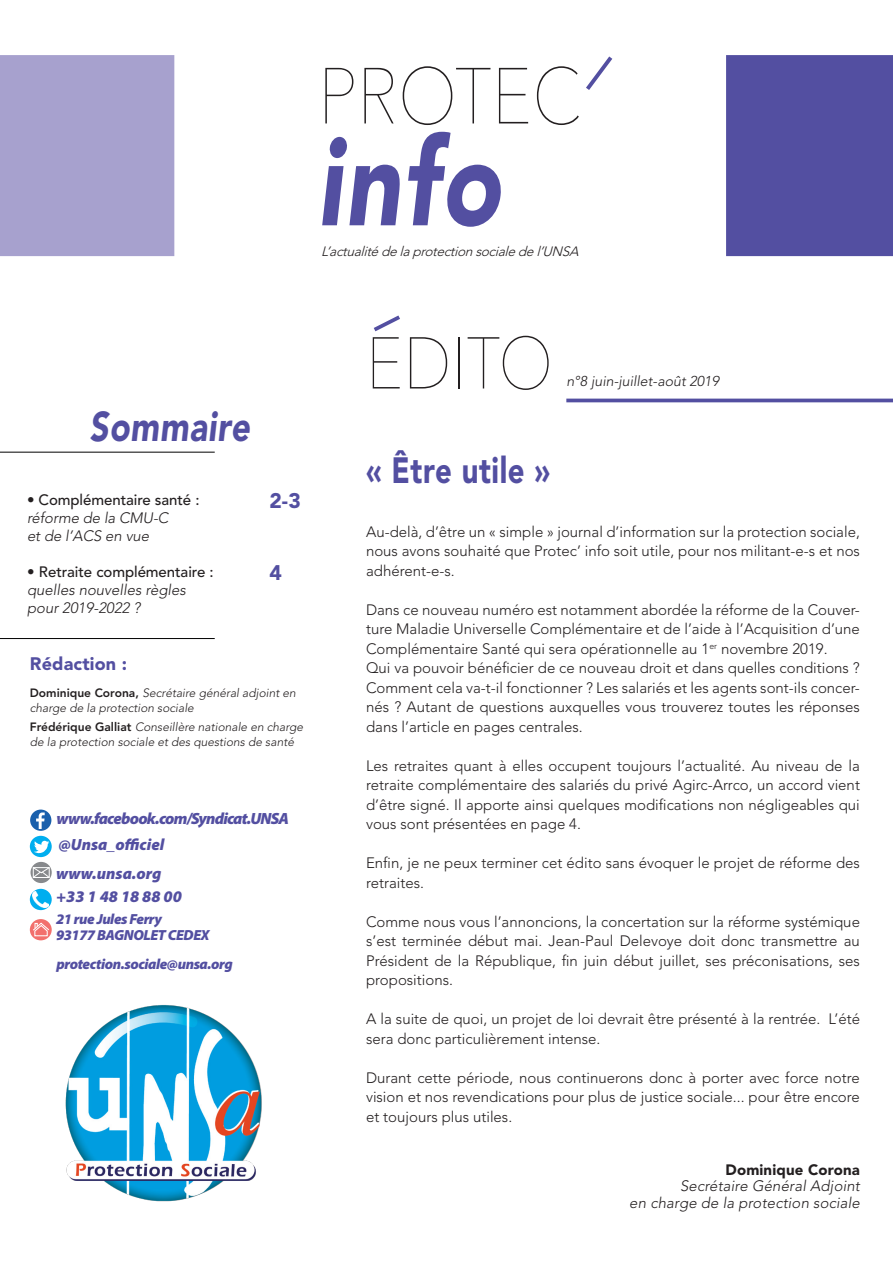
<style>
.page{position:relative;width:893px;height:1263px;background:#fff}
.page>*{position:absolute;margin:0;border:0;box-sizing:border-box;transform-origin:0 0}
.t1{font:italic 900 121.8px "Avenir LT Std";color:#534fa1;scale:.81 1}
.t2{font:200 78.45px "Avenir Next";color:#231f20;scale:.87 1}
.t3{font:200 72.45px "Avenir Next";color:#231f20;scale:.87 1}
.t4{font:italic 900 41.25px "Avenir LT Std";letter-spacing:.02em;color:#534fa1;scale:.81 1}
.t5{font:900 36.3px "Avenir LT Std";letter-spacing:.02em;color:#534fa1;scale:.81 1}
.t6{font:900 21px "Avenir LT Std";color:#534fa1}
.t7{font:900 18px "Avenir LT Std";letter-spacing:.01em;color:#534fa1}
.t8{font:italic 900 16.35px "Myriad Pro";letter-spacing:-.05em;color:#534fa1}
.t9{font:italic 900 16.35px "Myriad Pro";color:#534fa1}
.t10{font:italic 900 16.35px "Myriad Pro";letter-spacing:-.03em;color:#534fa1}
.t11{font:300 15px/19.5px "Avenir LT Std";color:#231f20;text-align:justify}
.t12{font:italic 300 15px "Avenir LT Std";color:#231f20}
.t13{font:500 15px "Avenir LT Std";letter-spacing:-.005em;color:#231f20}
.t14{font:900 15px "Avenir LT Std";letter-spacing:.01em;color:#231f20}
.t15{font:italic 900 14.7px "Myriad Pro";letter-spacing:-.03em;color:#534fa1}
.t16{font:italic 300 14.25px "Avenir LT Std";color:#231f20}
.t17{font:italic 300 13.5px "Avenir LT Std";letter-spacing:-.02em;color:#231f20}
.t18{font:italic 300 12px/15px "Avenir LT Std";color:#231f20}
.s1{font-weight:800;font-style:normal}
</style>
<div class="page">
<svg style="left:373px;top:315px;width:27px;height:17px"></svg>
<hr style="left:566px;top:399px;width:327px;height:3px;background:#534fa1">
<hr style="left:0;top:452px;width:215px;height:1px;background:#000">
<hr style="left:0;top:638px;width:215px;height:1px;background:#000">
<div style="left:726px;top:55px;width:167px;height:201px;background:#534fa1"></div>
<div style="left:0;top:55px;width:174px;height:201px;background:#a7a1ce"></div>
<div style="left:30px;top:809px;width:21px;height:22px;background:#1a60ac;border-radius:50%"></div>
<svg style="left:36px;top:812px;width:9px;height:17px"></svg>
<div style="left:30px;top:836px;width:22px;height:21px;background:#00aeef;border-radius:50%"></div>
<svg style="left:34px;top:840px;width:15px;height:15px"></svg>
<svg style="left:30px;top:889px;width:22px;height:21px"></svg>
<div style="left:31px;top:862px;width:21px;height:21px;background:#87898c;border-radius:50%"></div>
<svg style="left:33px;top:867px;width:17px;height:11px"></svg>
<div style="left:30px;top:919px;width:22px;height:21px;background:#f2706d;border-radius:50%"></div>
<svg style="left:32px;top:922px;width:18px;height:15px"></svg>
<img style="left:33px;top:892px;width:15px;height:15px">
<svg style="left:586px;top:56px;width:27px;height:34px"></svg>
<img style="left:65px;top:1005px;width:197px;height:197px">
<p class="t2" style="left:318px;top:30px;width:304px">PROTEC</p>
<p class="t1" style="left:317px;top:109px;width:228px">info</p>
<p class="t17" style="left:321px;top:243px;width:261px">L’actualité de la protection sociale de l’UNSA</p>
<p class="t4" style="left:90px;top:402px;width:199px">Sommaire</p>
<p class="t13" style="left:27px;top:491px;width:174px">• Complémentaire santé :</p>
<p class="t12" style="left:27px;top:509px;width:143px">réforme de la CMU-C</p>
<p class="t12" style="left:27px;top:527px;width:124px">et de l’ACS en vue</p>
<p class="t13" style="left:27px;top:563px;width:188px">• Retraite complémentaire :</p>
<p class="t12" style="left:27px;top:581px;width:160px">quelles nouvelles règles</p>
<p class="t12" style="left:27px;top:599px;width:115px">pour 2019-2022 ?</p>
<p class="t7" style="left:30px;top:652px;width:99px">Rédaction :</p>
<p class="t6" style="left:269px;top:488px;width:33px">2-3</p>
<p class="t6" style="left:269px;top:560px;width:14px">4</p>
<p class="t18" style="left:30px;top:685px;width:268px"><span class="s1">Dominique Corona,</span> Secrétaire général adjoint en charge de la protection sociale</p>
<p class="t18" style="left:30px;top:720px;width:275px"><span class="s1">Frédérique Galliat</span> Conseillère nationale en charge de la protection sociale et des questions de santé</p>
<p class="t8" style="left:57px;top:809px;width:234px">www.facebook.com/Syndicat.UNSA</p>
<p class="t9" style="left:58px;top:836px;width:108px">@Unsa_officiel</p>
<p class="t9" style="left:56px;top:864px;width:107px">www.unsa.org</p>
<p class="t10" style="left:57px;top:887px;width:127px">+33 1 48 18 88 00</p>
<p class="t15" style="left:56px;top:910px;width:108px">21 rue Jules Ferry</p>
<p class="t15" style="left:56px;top:927px;width:155px">93177 BAGNOLET CEDEX</p>
<p class="t15" style="left:57px;top:956px;width:178px">protection.sociale@unsa.org</p>
<p class="t3" style="left:366px;top:302px;width:217px">EDITO</p>
<p class="t16" style="left:566px;top:373px;width:154px">n°8 juin-juillet-août 2019</p>
<p class="t5" style="left:366px;top:449px;width:229px">« Être utile »</p>
<p class="t11" style="left:366px;top:522px;width:495px">Au-delà, d’être un « simple » journal d’information sur la protection sociale, nous avons souhaité que Protec’ info soit utile, pour nos militant-e-s et nos adhérent-e-s.</p>
<p class="t11" style="left:366px;top:600px;width:495px">Dans ce nouveau numéro est notamment abordée la réforme de la Couver&shy;ture Maladie Universelle Complémentaire et de l’aide à l’Acquisition d’une Complémentaire Santé qui sera opérationnelle au 1<sup>er</sup> novembre 2019.</p>
<p class="t11" style="left:366px;top:658px;width:495px">Qui va pouvoir bénéficier de ce nouveau droit et dans quelles conditions ?<br>Comment cela va-t-il fonctionner ? Les salariés et les agents sont-ils concer&shy;nés ? Autant de questions auxquelles vous trouverez toutes les réponses dans l’article en pages centrales.</p>
<p class="t11" style="left:366px;top:756px;width:495px">Les retraites quant à elles occupent toujours l’actualité. Au niveau de la retraite complémentaire des salariés du privé Agirc-Arrco, un accord vient d’être signé. Il apporte ainsi quelques modifications non négligeables qui vous sont présentées en page 4.</p>
<p class="t11" style="left:366px;top:853px;width:495px">Enfin, je ne peux terminer cet édito sans évoquer le projet de réforme des retraites.</p>
<p class="t11" style="left:366px;top:912px;width:495px">Comme nous vous l’annoncions, la concertation sur la réforme systémique s’est terminée début mai. Jean-Paul Delevoye doit donc transmettre au Président de la République, fin juin début juillet, ses préconisations, ses propositions.</p>
<p class="t11" style="left:366px;top:1009px;width:495px">A la suite de quoi, un projet de loi devrait être présenté à la rentrée. L’été sera donc particulièrement intense.</p>
<p class="t11" style="left:366px;top:1068px;width:495px">Durant cette période, nous continuerons donc à porter avec force notre vision et nos revendications pour plus de justice sociale... pour être encore et toujours plus utiles.</p>
<p class="t14" style="left:725px;top:1160px;width:136px">Dominique Corona</p>
<p class="t12" style="left:680px;top:1177px;width:181px">Secrétaire Général Adjoint</p>
<p class="t12" style="left:629px;top:1194px;width:232px">en charge de la protection sociale</p>
</div>
